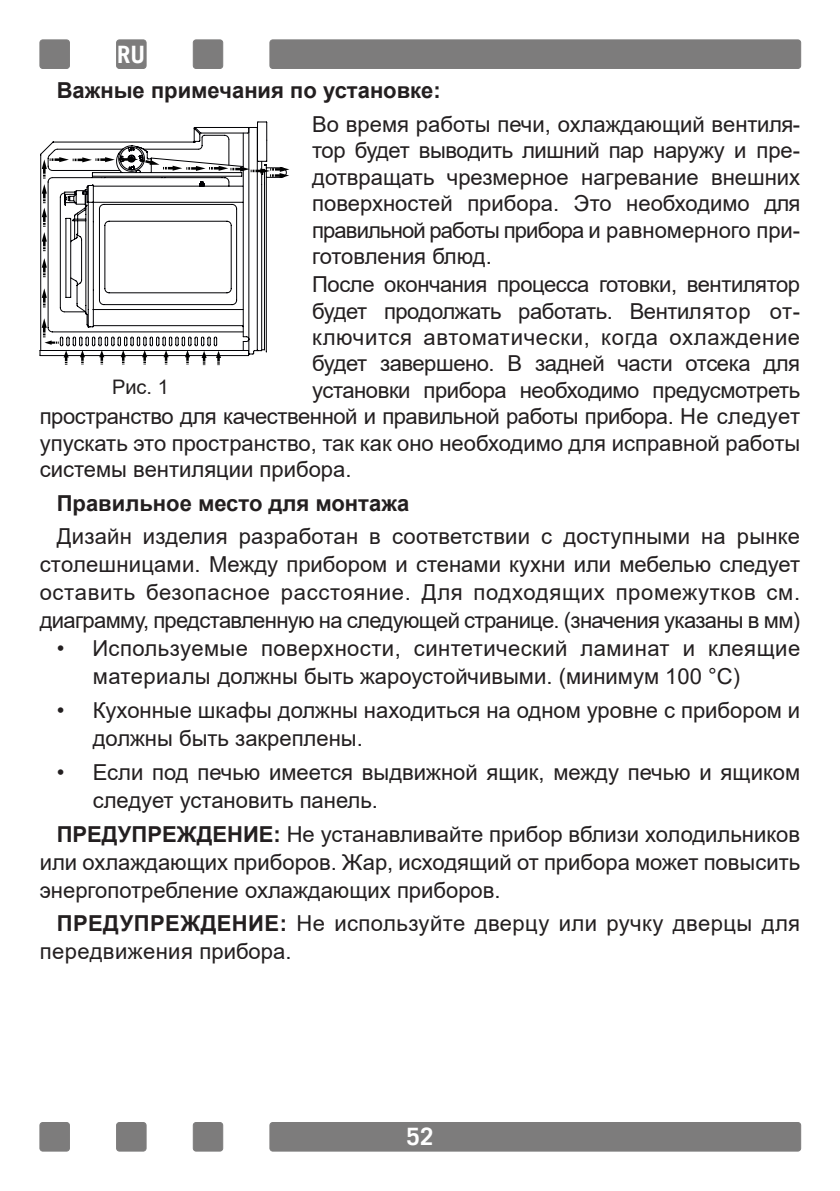
<style>
.page{position:relative;width:840px;height:1191px;background:#fff}
.page>*{position:absolute;margin:0;border:0;box-sizing:border-box;transform-origin:0 0}
.t1{font:700 24px "Trade Gothic";color:#fff}
.t2{font:22px/28px "Arial";color:#231f20;text-align:justify}
.t3{font:22px "Arial";letter-spacing:-.02em;color:#231f20}
.t4{font:22px/28px "Arial";letter-spacing:.02em;color:#231f20}
.t5{font:700 22px "Arial";color:#231f20}
.t6{font:22px "Arial";letter-spacing:-.04em;color:#231f20}
.t7{font:22px "Arial";letter-spacing:.03em;color:#231f20}
.t8{font:20px "Arial";color:#231f20}
.s1{font-weight:700}
</style>
<div class="page">
<div style="left:270px;top:40px;width:530px;height:28px;background:#7d7c7c;border-radius:3px"></div>
<div style="left:269px;top:40px;width:531px;height:29px;border:1px solid #7d7c7c;border-radius:3px"></div>
<div style="left:40px;top:40px;width:29px;height:28px;background:#7d7c7c;border-radius:3px"></div>
<div style="left:40px;top:40px;width:30px;height:29px;border:1px solid #7d7c7c;border-radius:3px"></div>
<div style="left:193px;top:40px;width:29px;height:28px;background:#7d7c7c;border-radius:3px"></div>
<div style="left:193px;top:40px;width:30px;height:29px;border:1px solid #7d7c7c;border-radius:3px"></div>
<div style="left:116px;top:40px;width:30px;height:28px;background:#7d7c7c;border-radius:3px"></div>
<div style="left:116px;top:40px;width:30px;height:29px;border:1px solid #7d7c7c;border-radius:3px"></div>
<div style="left:270px;top:1122px;width:530px;height:29px;background:#7d7c7c;border-radius:3px"></div>
<div style="left:269px;top:1122px;width:531px;height:29px;border:1px solid #7d7c7c;border-radius:3px"></div>
<div style="left:40px;top:1122px;width:29px;height:29px;background:#7d7c7c;border-radius:3px"></div>
<div style="left:40px;top:1122px;width:30px;height:29px;border:1px solid #7d7c7c;border-radius:3px"></div>
<div style="left:193px;top:1122px;width:29px;height:29px;background:#7d7c7c;border-radius:3px"></div>
<div style="left:193px;top:1122px;width:30px;height:29px;border:1px solid #7d7c7c;border-radius:3px"></div>
<div style="left:116px;top:1122px;width:30px;height:29px;background:#7d7c7c;border-radius:3px"></div>
<div style="left:116px;top:1122px;width:30px;height:29px;border:1px solid #7d7c7c;border-radius:3px"></div>
<svg style="left:39px;top:127px;width:229px;height:229px"></svg>
<svg style="left:48px;top:121px;width:219px;height:225px"></svg>
<svg style="left:52px;top:127px;width:210px;height:227px"></svg>
<svg style="left:99px;top:350px;width:5px;height:14px"></svg>
<svg style="left:80px;top:350px;width:5px;height:14px"></svg>
<svg style="left:142px;top:350px;width:5px;height:14px"></svg>
<svg style="left:121px;top:350px;width:5px;height:14px"></svg>
<svg style="left:163px;top:350px;width:5px;height:14px"></svg>
<svg style="left:185px;top:350px;width:5px;height:14px"></svg>
<svg style="left:201px;top:351px;width:5px;height:14px"></svg>
<svg style="left:216px;top:351px;width:5px;height:14px"></svg>
<svg style="left:42px;top:318px;width:27px;height:47px"></svg>
<svg style="left:42px;top:288px;width:5px;height:19px"></svg>
<svg style="left:42px;top:258px;width:5px;height:19px"></svg>
<svg style="left:42px;top:140px;width:247px;height:111px"></svg>
<p class="t1" style="left:117px;top:45px;width:30px">RU</p>
<p class="t5" style="left:57px;top:75px;width:385px">Важные примечания по установке:</p>
<p class="t2" style="left:312px;top:110px;width:489px">Во время работы печи, охлаждающий вентиля-</p>
<p class="t3" style="left:312px;top:136px;width:489px">тор будет выводить лишний пар наружу и пре-</p>
<p class="t2" style="left:312px;top:163px;width:489px">дотвращать чрезмерное нагревание внешних</p>
<p class="t2" style="left:312px;top:189px;width:489px">поверхностей прибора. Это необходимо для</p>
<p class="t6" style="left:312px;top:215px;width:489px">правильной работы прибора и равномерного при-</p>
<p class="t2" style="left:312px;top:242px;width:181px">готовления блюд.</p>
<p class="t3" style="left:312px;top:269px;width:489px">После окончания процесса готовки, вентилятор</p>
<p class="t3" style="left:312px;top:296px;width:489px">будет продолжать работать. Вентилятор от-</p>
<p class="t7" style="left:312px;top:322px;width:489px">ключится автоматически, когда охлаждение</p>
<p class="t3" style="left:312px;top:348px;width:489px">будет завершено. В задней части отсека для</p>
<p class="t3" style="left:312px;top:375px;width:489px">установки прибора необходимо предусмотреть</p>
<p class="t3" style="left:40px;top:401px;width:761px">пространство для качественной и правильной работы прибора. Не следует</p>
<p class="t2" style="left:40px;top:429px;width:761px">упускать это пространство, так как оно необходимо для исправной работы</p>
<p class="t2" style="left:40px;top:455px;width:313px">системы вентиляции прибора.</p>
<p class="t5" style="left:57px;top:487px;width:354px">Правильное место для монтажа</p>
<p class="t2" style="left:40px;top:522px;width:761px;text-indent:17px">Дизайн изделия разработан в соответствии с доступными на рынке столешницами. Между прибором и стенами кухни или мебелью следует оставить безопасное расстояние. Для подходящих промежутков см. диаграмму, представленную на следующей странице. (значения указаны в мм)</p>
<p class="t4" style="left:93px;top:634px;width:708px;text-indent:-36px">• Используемые поверхности, синтетический ламинат и клеящие материалы должны быть жароустойчивыми. (минимум 100 °C)</p>
<p class="t2" style="left:93px;top:696px;width:708px;text-indent:-36px">• Кухонные шкафы должны находиться на одном уровне с прибором и должны быть закреплены.</p>
<p class="t2" style="left:93px;top:758px;width:708px;text-indent:-36px">• Если под печью имеется выдвижной ящик, между печью и ящиком следует установить панель.</p>
<p class="t2" style="left:40px;top:819px;width:761px;text-indent:17px"><span class="s1">ПРЕДУПРЕЖДЕНИЕ:</span> Не устанавливайте прибор вблизи холодильников или охлаждающих приборов. Жар, исходящий от прибора может повысить энергопотребление охлаждающих приборов.</p>
<p class="t4" style="left:40px;top:909px;width:761px;text-indent:17px"><span class="s1">ПРЕДУПРЕЖДЕНИЕ:</span> Не используйте дверцу или ручку дверцы для передвижения прибора.</p>
<p class="t8" style="left:112px;top:373px;width:58px">Рис. 1</p>
<p class="t1" style="left:406px;top:1127px;width:28px">52</p>
</div>
